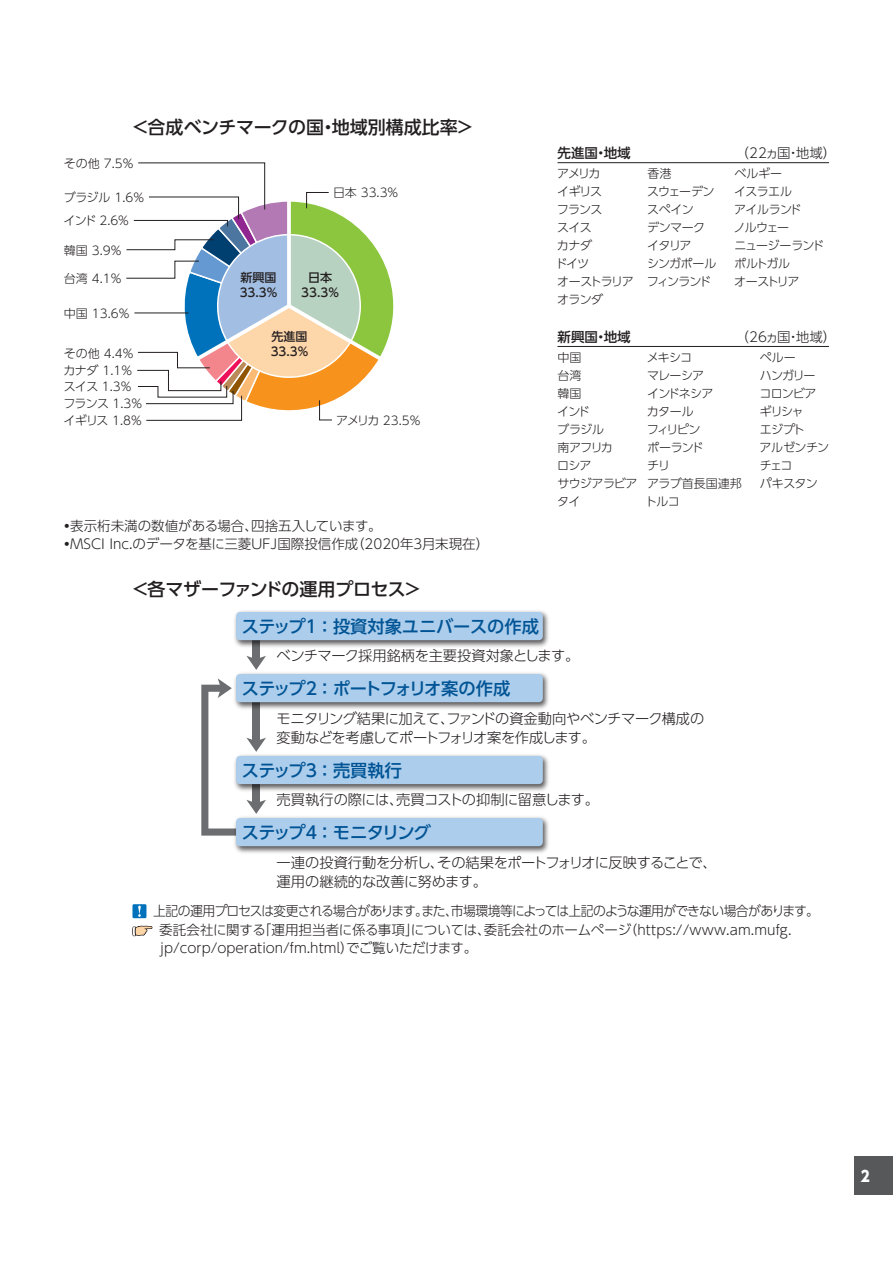
<style>
.page{position:relative;width:893px;height:1263px;background:#fff}
.page>*{position:absolute;margin:0;border:0;box-sizing:border-box;transform-origin:0 0}
.t1{font:500 18px "UD Shin Go Pro";letter-spacing:-.01em;color:#231f20}
.t2{font:500 17.25px "UD Shin Go Pro";letter-spacing:-.105em;color:#005495}
.t3{font:500 17.25px "UD Shin Go Pro";letter-spacing:-.01em;color:#005495}
.t4{font:500 17.25px "UD Shin Go Pro";letter-spacing:-.045em;color:#005495}
.t5{font:800 15px "UD Shin Go Pro";color:#fff;scale:.9 1}
.t6{font:300 14.25px/19.5px "UD Shin Go Pro";letter-spacing:-.03em;color:#231f20}
.t7{font:300 13.5px/18.3px "UD Shin Go Pro";letter-spacing:-.03em;color:#231f20;scale:.95 1}
.t8{font:300 13.5px/18px "UD Shin Go Pro";color:#231f20}
.t9{font:300 13.5px "UD Shin Go Pro";letter-spacing:-.03em;color:#231f20}
.t10{font:500 13.5px "UD Shin Go Pro";color:#231f20}
.t11{font:300 12px/18px "UD Shin Go Pro";letter-spacing:-.055em;color:#231f20}
.t12{font:300 12px/18px "UD Shin Go Pro";letter-spacing:-.075em;color:#231f20}
.t13{font:500 12px/15px "UD Shin Go Pro";color:#231f20}
.t14{font:300 12px/18px "UD Shin Go Pro";letter-spacing:-.02em;color:#231f20}
.t15{font:300 12px "UD Shin Go Pro";color:#231f20}
.s1{font-weight:700}
</style>
<div class="page">
<div style="left:855px;top:1157px;width:38px;height:38px;background:#57585a"></div>
<svg style="left:126px;top:162px;width:268px;height:259px"></svg>
<hr style="left:557px;top:162px;width:272px;height:1px;background:#231f20">
<hr style="left:557px;top:346px;width:272px;height:1px;background:#231f20">
<div style="left:253px;top:640px;width:7px;height:20px;background:#6c6d70"></div>
<svg style="left:246px;top:656px;width:20px;height:13px"></svg>
<svg style="left:201px;top:678px;width:65px;height:158px"></svg>
<img style="left:234px;top:611px;width:315px;height:38px">
<div style="left:236px;top:612px;width:307px;height:28px;background:#accdeb;border-radius:4px"></div>
<img style="left:232px;top:669px;width:317px;height:42px">
<div style="left:236px;top:674px;width:307px;height:28px;background:#accdeb;border-radius:4px"></div>
<img style="left:232px;top:751px;width:317px;height:42px">
<div style="left:236px;top:756px;width:307px;height:28px;background:#accdeb;border-radius:4px"></div>
<img style="left:232px;top:813px;width:317px;height:40px">
<div style="left:236px;top:818px;width:307px;height:28px;background:#accdeb;border-radius:4px"></div>
<div style="left:132px;top:904px;width:14px;height:14px;background:#0072bc"></div>
<svg style="left:138px;top:906px;width:3px;height:11px"></svg>
<svg style="left:132px;top:925px;width:21px;height:12px"></svg>
<h1 class="t1" style="left:131px;top:113px;width:344px">＜合成ベンチマークの国・地域別構成比率＞</h1>
<p class="t11" style="left:64px;top:154px;width:72px">その他 7.5％</p>
<p class="t11" style="left:64px;top:188px;width:83px">ブラジル 1.6％</p>
<p class="t11" style="left:64px;top:211px;width:68px">インド 2.6％</p>
<p class="t11" style="left:64px;top:241px;width:60px">韓国 3.9％</p>
<p class="t11" style="left:64px;top:269px;width:60px">台湾 4.1％</p>
<p class="t11" style="left:64px;top:304px;width:68px">中国 13.6％</p>
<p class="t11" style="left:64px;top:343px;width:72px">その他 4.4％</p>
<p class="t11" style="left:63px;top:361px;width:71px">カナダ 1.1％</p>
<p class="t11" style="left:64px;top:377px;width:70px">スイス 1.3％</p>
<p class="t11" style="left:63px;top:394px;width:81px">フランス 1.3％</p>
<p class="t11" style="left:333px;top:183px;width:67px">日本 33.3％</p>
<p class="t13" style="left:240px;top:269px;width:39px">新興国<br>33.3%</p>
<p class="t13" style="left:301px;top:269px;width:39px;text-align:center">日本<br>33.3%</p>
<p class="t13" style="left:271px;top:329px;width:39px">先進国<br>33.3%</p>
<p class="t11" style="left:64px;top:411px;width:80px">イギリス 1.8％</p>
<p class="t11" style="left:336px;top:411px;width:86px">アメリカ 23.5％</p>
<p class="t10" style="left:557px;top:142px;width:75px">先進国・地域</p>
<p class="t9" style="left:736px;top:142px;width:102px">（22ヵ国・地域）</p>
<p class="t12" style="left:555px;top:164px;width:80px">アメリカ<br>イギリス<br>フランス<br>スイス<br>カナダ<br>ドイツ<br>オーストラリアオランダ</p>
<p class="t14" style="left:734px;top:164px;width:59px">ベルギーイスラエル</p>
<p class="t11" style="left:647px;top:164px;width:71px">香港<br>スウェーデンスペイン<br>デンマークイタリア<br>シンガポールフィンランド</p>
<p class="t11" style="left:734px;top:200px;width:69px">アイルランド</p>
<p class="t12" style="left:734px;top:218px;width:92px">ノルウェー<br>ニュージーランドポルトガル</p>
<p class="t11" style="left:734px;top:272px;width:67px">オーストリア</p>
<p class="t10" style="left:557px;top:326px;width:75px">新興国・地域</p>
<p class="t9" style="left:736px;top:326px;width:102px">（26ヵ国・地域）</p>
<p class="t11" style="left:760px;top:365px;width:57px">ハンガリー</p>
<p class="t11" style="left:557px;top:347px;width:82px">中国<br>台湾<br>韓国<br>インド<br>ブラジル<br>南アフリカ<br>ロシア<br>サウジアラビア</p>
<p class="t11" style="left:760px;top:347px;width:37px">ペルー</p>
<p class="t11" style="left:647px;top:347px;width:68px">メキシコ<br>マレーシアインドネシアカタール<br>フィリピンポーランド</p>
<p class="t12" style="left:759px;top:384px;width:59px">コロンビアギリシャエジプト</p>
<p class="t11" style="left:760px;top:438px;width:71px">アルゼンチン</p>
<p class="t11" style="left:647px;top:455px;width:24px">チリ</p>
<p class="t11" style="left:760px;top:455px;width:34px">チェコ</p>
<p class="t15" style="left:647px;top:473px;width:96px">アラブ首長国連邦</p>
<p class="t11" style="left:760px;top:474px;width:59px">パキスタン</p>
<p class="t11" style="left:557px;top:492px;width:25px">タイ</p>
<p class="t11" style="left:645px;top:492px;width:36px">トルコ</p>
<p class="t8" style="left:60px;top:516px;width:430px"><span class="s1">・</span>表示桁未満の数値がある場合、四捨五入しています。<br><span class="s1">・</span>MSCI Inc.のデータを基に三菱ＵＦＪ国際投信作成（2020年３月末現在）</p>
<h1 class="t1" style="left:131px;top:575px;width:292px">＜各マザーファンドの運用プロセス＞</h1>
<h2 class="t3" style="left:242px;top:612px;width:299px">ステップ１ ：投資対象ユニバースの作成</h2>
<p class="t6" style="left:277px;top:645px;width:304px">ベンチマーク採用銘柄を主要投資対象とします。</p>
<h2 class="t2" style="left:242px;top:674px;width:270px">ステップ２ ：ポートフォリオ案の作成</h2>
<p class="t6" style="left:277px;top:708px;width:429px">モニタリング結果に加えて、ファンドの資金動向やベンチマーク構成の変動などを考慮してポートフォリオ案を作成します。</p>
<h2 class="t4" style="left:242px;top:756px;width:162px">ステップ３ ：売買執行</h2>
<p class="t6" style="left:277px;top:789px;width:324px">売買執行の際には、売買コストの抑制に留意します。</p>
<h2 class="t2" style="left:242px;top:818px;width:191px">ステップ４ ：モニタリング</h2>
<p class="t6" style="left:277px;top:852px;width:442px">一連の投資行動を分析し、その結果をポートフォリオに反映することで、運用の継続的な改善に努めます。</p>
<p class="t7" style="left:159px;top:901px;width:696px;text-indent:-6px">上記の運用プロセスは変更される場合があります。また、市場環境等によっては上記のような運用ができない場合があります。委託会社に関する「運用担当者に係る事項」については、委託会社のホームページ（https://www.am.mufg. jp/corp/operation/fm.html）でご覧いただけます。</p>
<p class="t5" style="left:861px;top:1163px;width:11px">2</p>
</div>
